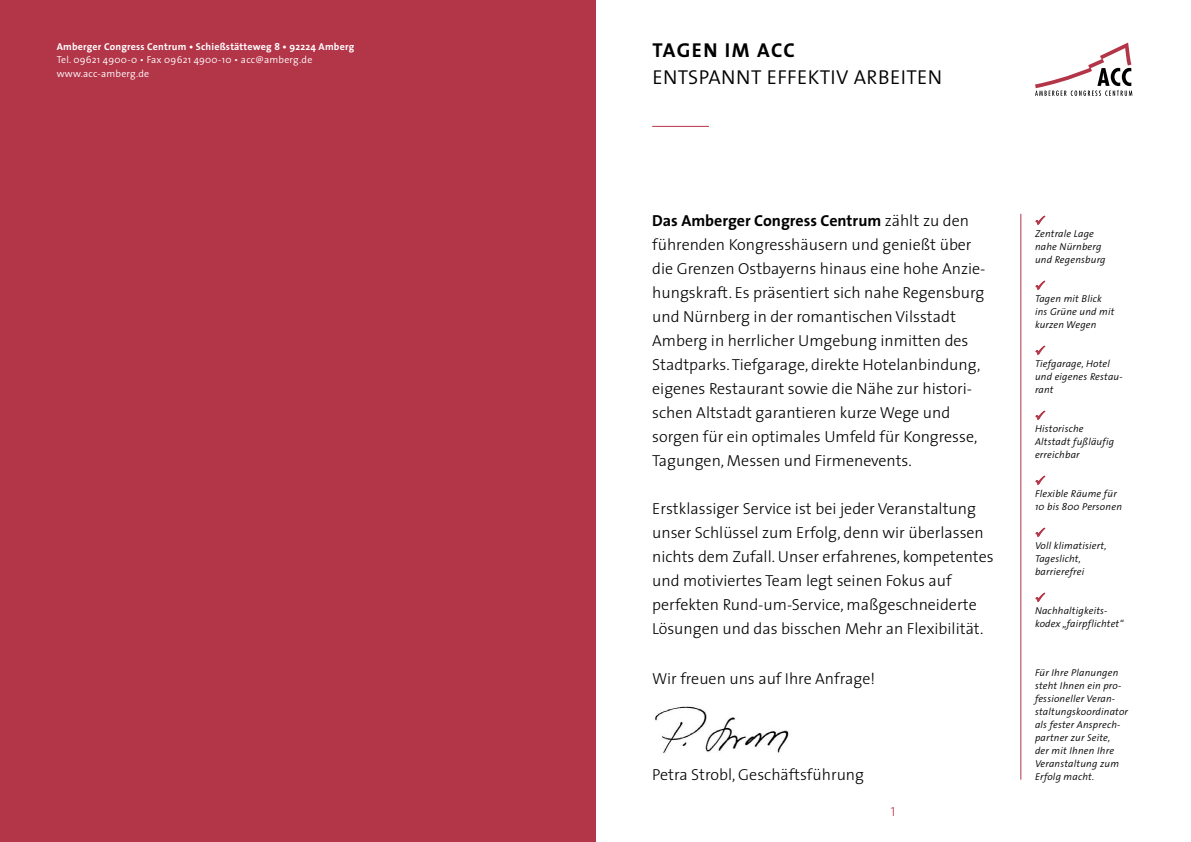
<style>
.page{position:relative;width:1191px;height:842px;background:#fff}
.page>*{position:absolute;margin:0;border:0;box-sizing:border-box;transform-origin:0 0}
.t1{font:300 20.2px "The Sans";letter-spacing:.02em;color:#000}
.t2{font:700 20.2px "The Sans";letter-spacing:.06em;color:#000}
.t3{font:300 16px/24px "The Sans";color:#000}
.t4{font:13px "The Sans Light Caps";color:#b33548}
.t5{font:italic 300 10px/13px "The Sans";letter-spacing:.02em;color:#000}
.t6{font:300 10px/13.5px "The Sans";letter-spacing:.02em;color:#fff}
.t7{font:700 10px "The Sans";letter-spacing:.02em;color:#fff}
.s1{font-weight:700}
</style>
<div class="page">
<hr style="left:1020px;top:214px;width:1px;height:566px;background:#b33548">
<div style="left:0;top:0;width:595px;height:842px;background:#b33548"></div>
<svg style="left:1035px;top:43px;width:97px;height:53px"></svg>
<hr style="left:652px;top:126px;width:57px;height:1px;background:#b33548">
<img style="left:655px;top:706px;width:134px;height:47px">
<svg style="left:1035px;top:216px;width:10px;height:9px"></svg>
<svg style="left:1035px;top:281px;width:10px;height:9px"></svg>
<svg style="left:1035px;top:346px;width:10px;height:9px"></svg>
<svg style="left:1035px;top:411px;width:10px;height:9px"></svg>
<svg style="left:1035px;top:476px;width:10px;height:9px"></svg>
<svg style="left:1035px;top:528px;width:10px;height:9px"></svg>
<svg style="left:1035px;top:593px;width:10px;height:9px"></svg>
<p class="t7" style="left:57px;top:38px;width:299px">Amberger Congress Centrum • Schießstätteweg 8 • 92224 Amberg</p>
<p class="t6" style="left:57px;top:53px;width:257px">Tel. 09621 4900-0 • Fax 09621 4900-10 • acc@amberg.de www.acc-amberg.de</p>
<p class="t2" style="left:652px;top:33px;width:144px">TAGEN IM ACC</p>
<p class="t1" style="left:652px;top:61px;width:291px">ENTSPANNT EFFEKTIV ARBEITEN</p>
<p class="t3" style="left:652px;top:208px;width:335px"><span class="s1">Das Amberger Congress Centrum</span> zählt zu den führenden Kongresshäusern und genießt über die Grenzen Ostbayerns hinaus eine hohe Anzie&shy;hungskraft. Es präsentiert sich nahe Regensburg und Nürnberg in der romantischen Vilsstadt Amberg in herrlicher Umgebung inmitten des Stadtparks. Tiefgarage, direkte Hotelanbindung, eigenes Restaurant sowie die Nähe zur histori&shy;schen Altstadt garantieren kurze Wege und sorgen für ein optimales Umfeld für Kongresse, Tagungen, Messen und Firmenevents.</p>
<p class="t3" style="left:652px;top:496px;width:343px">Erstklassiger Service ist bei jeder Veranstaltung unser Schlüssel zum Erfolg, denn wir überlassen nichts dem Zufall. Unser erfahrenes, kompetentes und motiviertes Team legt seinen Fokus auf perfekten Rund-um-Service, maßgeschneiderte Lösungen und das bisschen Mehr an Flexibilität.</p>
<p class="t3" style="left:652px;top:666px;width:224px">Wir freuen uns auf Ihre Anfrage!</p>
<p class="t3" style="left:652px;top:762px;width:213px">Petra Strobl, Geschäftsführung</p>
<p class="t4" style="left:891px;top:800px;width:6px">1</p>
<p class="t5" style="left:1035px;top:227px;width:72px">Zentrale Lage nahe Nürnberg und Regensburg</p>
<p class="t5" style="left:1035px;top:292px;width:81px">Tagen mit Blick ins Grüne und mit kurzen Wegen</p>
<p class="t5" style="left:1035px;top:357px;width:89px">Tiefgarage, Hotel und eigenes Restau&shy;rant</p>
<p class="t5" style="left:1035px;top:422px;width:81px">Historische<br>Altstadt fußläufig erreichbar</p>
<p class="t5" style="left:1035px;top:487px;width:88px">Flexible Räume für<br>10 bis 800 Personen</p>
<p class="t5" style="left:1035px;top:539px;width:73px">Voll klimatisiert,<br>Tageslicht, barrierefrei</p>
<p class="t5" style="left:1035px;top:604px;width:90px">Nachhaltigkeits&shy;kodex „fairpflichtet“</p>
<p class="t5" style="left:1035px;top:665px;width:95px">Für Ihre Planungen steht Ihnen ein pro&shy;fessioneller Veran&shy;staltungskoordinator als fester Ansprech&shy;partner zur Seite,<br>der mit Ihnen Ihre<br>Veranstaltung zum<br>Erfolg macht.</p>
</div>
